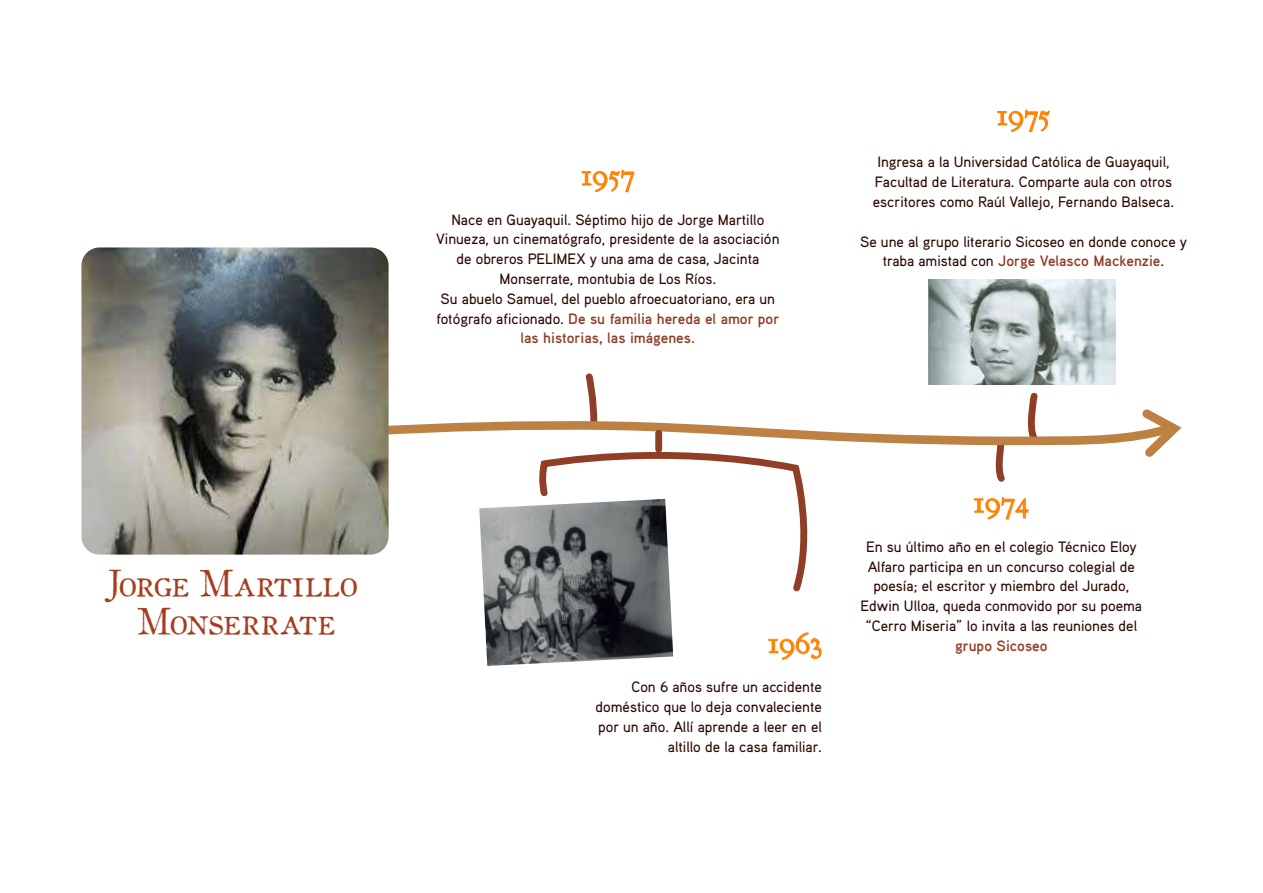
<style>
.page{position:relative;width:1263px;height:893px;background:#fff}
.page>*{position:absolute;margin:0;border:0;box-sizing:border-box;transform-origin:0 0}
.t1{font:36.6px/38.4px "Oldstyle Small Caps HPLHS";letter-spacing:.02em;color:#a73d1f;text-align:center}
.t2{font:31.5px "Goudy Bookletter 1911";color:#ff8200}
.t3{font:500 15px/19.8px "Aaux Pro";color:#2c0700;text-align:center}
.t4{font:700 15px "Aaux Pro";color:#903e26}
.s1{font-weight:700;color:#903e26}
</style>
<div class="page">
<img style="left:81px;top:247px;width:308px;height:308px">
<svg style="left:581px;top:169px;width:54px;height:24px"></svg>
<svg style="left:997px;top:109px;width:53px;height:23px"></svg>
<svg style="left:768px;top:632px;width:54px;height:28px"></svg>
<svg style="left:352px;top:370px;width:830px;height:222px"></svg>
<img style="left:929px;top:280px;width:186px;height:105px">
<img style="left:479px;top:499px;width:194px;height:167px">
<h1 class="t1" style="left:103px;top:561px;width:254px">Jorge Martillo<br>Monserrate</h1>
<h2 class="t2" style="left:581px;top:155px;width:55px">1957</h2>
<p class="t3" style="left:436px;top:209px;width:345px">Nace en Guayaquil. Séptimo hijo de Jorge Martillo Vinueza, un cinematógrafo, presidente de la asociación de obreros PELIMEX y una ama de casa, Jacinta Monserrate, montubia de Los Ríos.<br>Su abuelo Samuel, del pueblo afroecuatoriano, era un fotógrafo aficionado. <span class="s1">De su familia hereda el amor por las historias, las imágenes.</span></p>
<h2 class="t2" style="left:997px;top:94px;width:55px">1975</h2>
<p class="t3" style="left:873px;top:152px;width:303px;text-align:left">Ingresa a la Universidad Católica de Guayaquil,<br>Facultad de Literatura. Comparte aula con otros escritores como Raúl Vallejo, Fernando Balseca.</p>
<p class="t3" style="left:860px;top:231px;width:329px">Se une al grupo literario Sicoseo en donde conoce y traba amistad con <span class="s1">Jorge Velasco Mackenzie</span>.</p>
<h2 class="t2" style="left:768px;top:622px;width:55px">1963</h2>
<p class="t3" style="left:595px;top:677px;width:228px;text-align:right">Con 6 años sufre un accidente doméstico que lo deja convaleciente por un año. Allí aprende a leer en el altillo de la casa familiar.</p>
<h2 class="t2" style="left:973px;top:482px;width:57px">1974</h2>
<p class="t3" style="left:860px;top:536px;width:283px">En su último año en el colegio Técnico Eloy Alfaro participa en un concurso colegial de poesía; el escritor y miembro del Jurado, Edwin Ulloa, queda conmovido por su poema “Cerro Miseria” lo invita a las reuniones del</p>
<p class="t4" style="left:955px;top:636px;width:94px">grupo Sicoseo</p>
</div>
